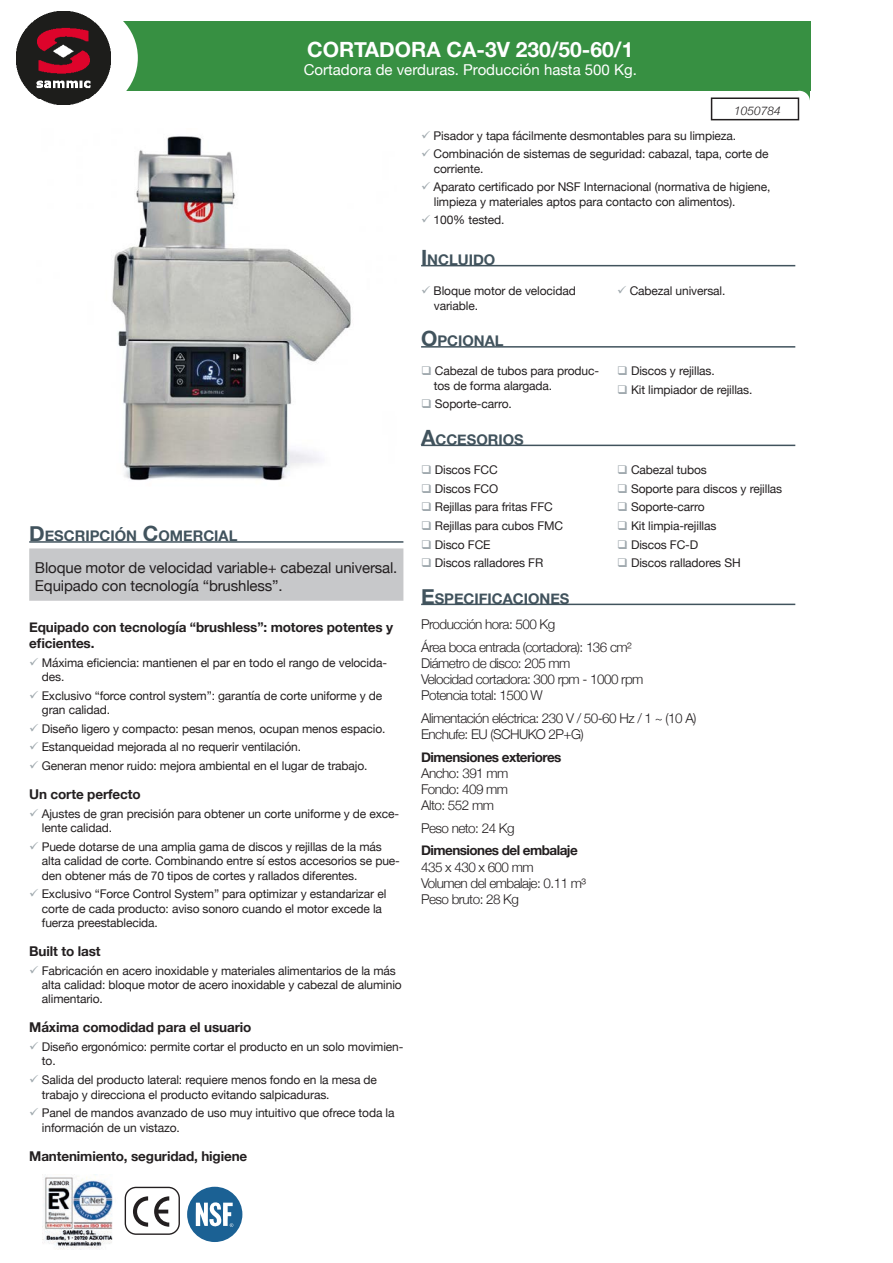
<style>
.page{position:relative;width:893px;height:1263px;background:#fff}
.page>*{position:absolute;margin:0;border:0;box-sizing:border-box;transform-origin:0 0}
.modelo{font:700 21px "Helvetica Neue";color:#fff}
.introduccion{font:15px/18px "Helvetica Neue";letter-spacing:-.01em;color:#231f20}
.leyenda{font:15px "Helvetica Neue";color:#fff}
.titulo_seccion{font:700 14.7px "Helvetica Neue";color:#41535d}
.specs{font:300 13.5px/16.2px "Helvetica Neue";letter-spacing:-.04em;color:#231f20}
.t1{font:700 13.5px/16.2px "Helvetica Neue";letter-spacing:-.01em;color:#231f20}
.t2{font:12px/14.4px "Helvetica Neue";letter-spacing:-.01em;color:#231f20}
.codigo{font:italic 300 12px "Helvetica Neue";color:#231f20}
.s1{font-size:21px}
.s2{font-weight:700}
</style>
<div class="page">
<img style="left:43px;top:1176px;width:70px;height:73px">
<svg style="left:133px;top:1196px;width:15px;height:31px"></svg>
<svg style="left:154px;top:1196px;width:15px;height:31px"></svg>
<div style="left:125px;top:1187px;width:55px;height:48px;border:1px solid #231f20;border-radius:11px"></div>
<div style="left:187px;top:1187px;width:55px;height:55px;background:#1b6194;border-radius:50%"></div>
<svg style="left:196px;top:1202px;width:37px;height:25px"></svg>
<div style="left:119px;top:21px;width:692px;height:70px;background:#379042"></div>
<div style="left:32px;top:5px;width:106px;height:106px;background:#fff;border-radius:50%"></div>
<img style="left:17px;top:11px;width:93px;height:94px">
<svg style="left:803px;top:91px;width:7px;height:7px"></svg>
<div style="left:789px;top:91px;width:21px;height:21px;background:#fff;border-radius:50%"></div>
<div style="left:711px;top:97px;width:88px;height:23px;border:2px solid #231f20"></div>
<hr style="left:29px;top:541px;width:374px;height:2px;background:#41535d">
<div style="left:30px;top:549px;width:373px;height:51px;background:#c7c8ca"></div>
<div style="left:29px;top:548px;width:374px;height:53px;border:2px solid #c7c8ca"></div>
<img style="left:112px;top:136px;width:239px;height:345px">
<hr style="left:421px;top:265px;width:374px;height:1px;background:#41535d">
<hr style="left:421px;top:346px;width:374px;height:2px;background:#41535d">
<hr style="left:421px;top:445px;width:374px;height:1px;background:#41535d">
<hr style="left:421px;top:604px;width:374px;height:1px;background:#41535d">
<p class="modelo" style="left:307px;top:33px;width:328px">CORTADORA CA-3V 230/50-60/1</p>
<p class="leyenda" style="left:304px;top:59px;width:335px">Cortadora de verduras. Producción hasta 500 Kg.</p>
<p class="codigo" style="left:734px;top:101px;width:48px">1050784</p>
<p class="titulo_seccion" style="left:29px;top:524px;width:210px"><span class="s1">D</span>ESCRIPCIÓN <span class="s1">C</span>OMERCIAL</p>
<p class="introduccion" style="left:35px;top:559px;width:364px">Bloque motor de velocidad variable+ cabezal universal.<br>Equipado con tecnología “brushless”.</p>
<p class="t1" style="left:29px;top:619px;width:365px">Equipado con tecnología “brushless”: motores potentes y eficientes.</p>
<p class="t2" style="left:42px;top:656px;width:347px">Máxima eficiencia: mantienen el par en todo el rango de velocida&shy;des.</p>
<p class="t2" style="left:42px;top:689px;width:342px">Exclusivo “force control system”: garantía de corte uniforme y de gran calidad.</p>
<p class="t2" style="left:42px;top:722px;width:345px">Diseño ligero y compacto: pesan menos, ocupan menos espacio.</p>
<p class="t2" style="left:42px;top:741px;width:261px">Estanqueidad mejorada al no requerir ventilación.</p>
<p class="t2" style="left:42px;top:759px;width:327px">Generan menor ruido: mejora ambiental en el lugar de trabajo.</p>
<p class="t1" style="left:29px;top:786px;width:113px">Un corte perfecto</p>
<p class="t2" style="left:42px;top:807px;width:359px">Ajustes de gran precisión para obtener un corte uniforme y de exce&shy;lente calidad.</p>
<p class="t2" style="left:42px;top:840px;width:360px">Puede dotarse de una amplia gama de discos y rejillas de la más alta calidad de corte. Combinando entre sí estos accesorios se pue&shy;den obtener más de 70 tipos de cortes y rallados diferentes.</p>
<p class="t2" style="left:42px;top:887px;width:346px">Exclusivo “Force Control System” para optimizar y estandarizar el corte de cada producto: aviso sonoro cuando el motor excede la fuerza preestablecida.</p>
<p class="t1" style="left:29px;top:943px;width:73px">Built to last</p>
<p class="t2" style="left:42px;top:964px;width:362px">Fabricación en acero inoxidable y materiales alimentarios de la más alta calidad: bloque motor de acero inoxidable y cabezal de aluminio alimentario.</p>
<p class="t1" style="left:29px;top:1020px;width:224px">Máxima comodidad para el usuario</p>
<p class="t2" style="left:42px;top:1040px;width:363px">Diseño ergonómico: permite cortar el producto en un solo movimien&shy;to.</p>
<p class="t2" style="left:42px;top:1073px;width:337px">Salida del producto lateral: requiere menos fondo en la mesa de trabajo y direcciona el producto evitando salpicaduras.</p>
<p class="t2" style="left:42px;top:1106px;width:354px">Panel de mandos avanzado de uso muy intuitivo que ofrece toda la información de un vistazo.</p>
<p class="t1" style="left:29px;top:1148px;width:220px">Mantenimiento, seguridad, higiene</p>
<p class="t2" style="left:434px;top:129px;width:304px">Pisador y tapa fácilmente desmontables para su limpieza.</p>
<p class="t2" style="left:434px;top:148px;width:337px">Combinación de sistemas de seguridad: cabazal, tapa, corte de corriente.</p>
<p class="t2" style="left:434px;top:181px;width:338px">Aparato certificado por NSF Internacional (normativa de higiene, limpieza y materiales aptos para contacto con alimentos).</p>
<p class="t2" style="left:434px;top:214px;width:72px">100% tested.</p>
<p class="titulo_seccion" style="left:421px;top:248px;width:76px"><span class="s1">I</span> NCLUIDO</p>
<p class="t2" style="left:434px;top:285px;width:144px">Bloque motor de velocidad variable.</p>
<p class="t2" style="left:630px;top:285px;width:97px">Cabezal universal.</p>
<p class="titulo_seccion" style="left:421px;top:329px;width:84px"><span class="s1">O</span>PCIONAL</p>
<p class="t2" style="left:434px;top:365px;width:167px">Cabezal de tubos para produc&shy;tos de forma alargada.</p>
<p class="t2" style="left:435px;top:398px;width:78px">Soporte-carro.</p>
<p class="t2" style="left:631px;top:365px;width:85px">Discos y rejillas.</p>
<p class="t2" style="left:631px;top:383px;width:123px">Kit limpiador de rejillas.</p>
<p class="titulo_seccion" style="left:421px;top:428px;width:104px"><span class="s1">A</span>CCESORIOS</p>
<p class="t2" style="left:435px;top:463px;width:64px">Discos FCC</p>
<p class="t2" style="left:435px;top:482px;width:65px">Discos FCO</p>
<p class="t2" style="left:435px;top:501px;width:119px">Rejillas para fritas FFC</p>
<p class="t2" style="left:435px;top:519px;width:130px">Rejillas para cubos FMC</p>
<p class="t2" style="left:435px;top:538px;width:57px">Disco FCE</p>
<p class="t2" style="left:435px;top:557px;width:110px">Discos ralladores FR</p>
<p class="t2" style="left:631px;top:463px;width:77px">Cabezal tubos</p>
<p class="t2" style="left:631px;top:482px;width:153px">Soporte para discos y rejillas</p>
<p class="t2" style="left:631px;top:501px;width:75px">Soporte-carro</p>
<p class="t2" style="left:631px;top:519px;width:87px">Kit limpia-rejillas</p>
<p class="t2" style="left:631px;top:538px;width:69px">Discos FC-D</p>
<p class="t2" style="left:631px;top:556px;width:111px">Discos ralladores SH</p>
<p class="titulo_seccion" style="left:421px;top:587px;width:150px"><span class="s1">E</span>SPECIFICACIONES</p>
<p class="specs" style="left:421px;top:615px;width:136px">Producción hora: 500 Kg</p>
<p class="specs" style="left:421px;top:638px;width:224px">Área boca entrada (cortadora): 136 cm²<br>Diámetro de disco: 205 mm<br>Velocidad cortadora: 300 rpm - 1000 rpm<br>Potencia total: 1500 W</p>
<p class="specs" style="left:421px;top:709px;width:277px">Alimentación eléctrica: 230 V / 50-60 Hz / 1 ~ (10 A)<br>Enchufe: EU (SCHUKO 2P+G)</p>
<p class="specs" style="left:421px;top:748px;width:142px"><span class="s2">Dimensiones exteriores<br></span>Ancho: 391 mm<br>Fondo: 409 mm<br>Alto: 552 mm</p>
<p class="specs" style="left:421px;top:819px;width:95px">Peso neto: 24 Kg</p>
<p class="specs" style="left:421px;top:841px;width:166px"><span class="s2">Dimensiones del embalaje<br></span>435 x 430 x 600 mm<br>Volumen del embalaje: 0.11 m³<br>Peso bruto: 28 Kg</p>
</div>
